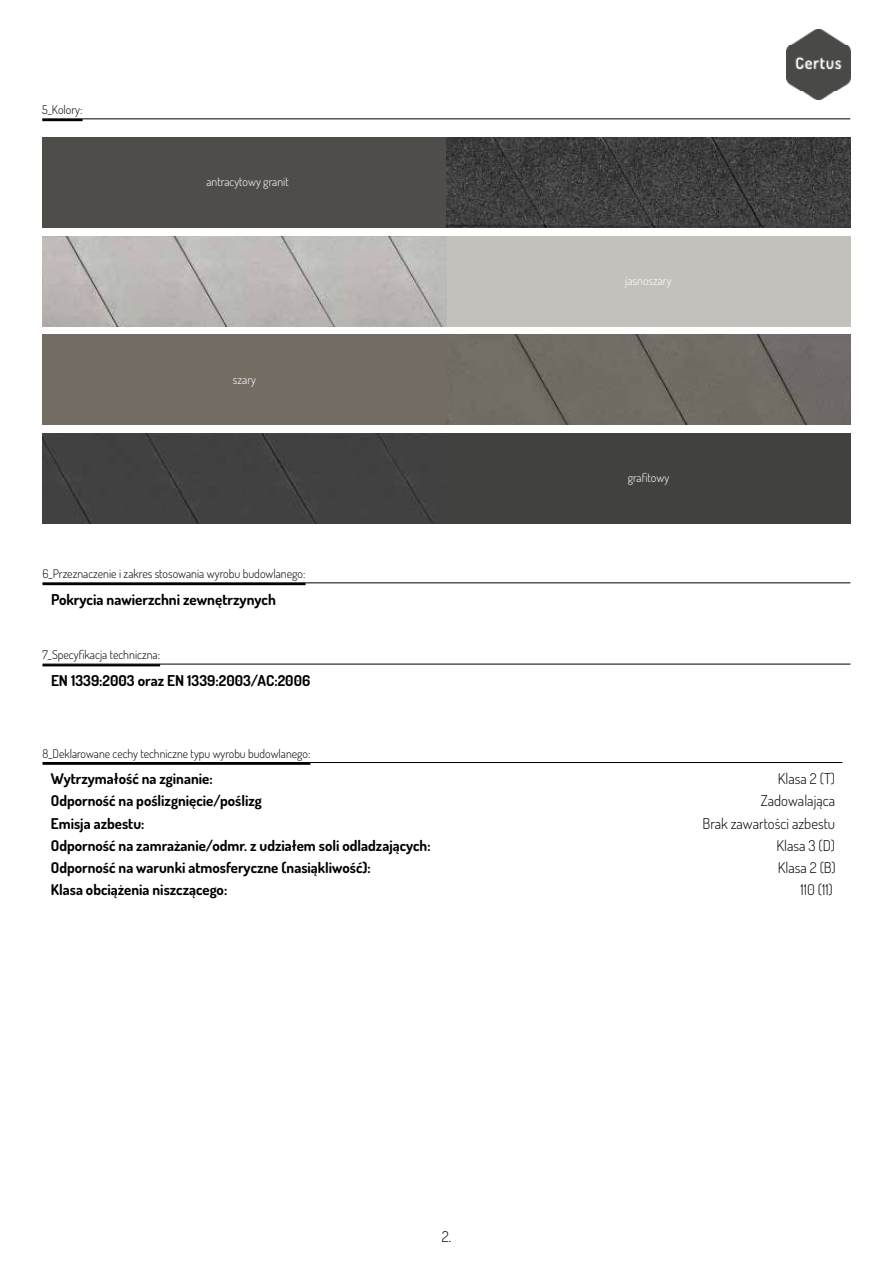
<style>
.page{position:relative;width:893px;height:1263px;background:#fff}
.page>*{position:absolute;margin:0;border:0;box-sizing:border-box;transform-origin:0 0}
.t1{font:700 15px "Dosis";color:#000}
.t2{font:300 15px "Dosis";color:#000}
.t3{font:700 14.85px "Dosis";color:#000}
.t4{font:300 14.85px "Dosis";color:#000}
.t5{font:300 12px "Dosis";color:#000}
.t6{font:300 12px "Dosis";color:#fff}
.t7{font:300 11.85px "Dosis";color:#000}
</style>
<div class="page">
<hr style="left:43px;top:583px;width:807px;height:1px;background:#000">
<hr style="left:43px;top:583px;width:263px;height:2px;background:#000">
<hr style="left:43px;top:664px;width:807px;height:1px;background:#000">
<hr style="left:43px;top:664px;width:117px;height:2px;background:#000">
<img style="left:787px;top:30px;width:63px;height:70px">
<hr style="left:42px;top:119px;width:808px;height:1px;background:#000">
<hr style="left:42px;top:119px;width:41px;height:2px;background:#000">
<div style="left:445px;top:236px;width:405px;height:90px;background:#c2c1bc"></div>
<img style="left:43px;top:236px;width:403px;height:90px">
<div style="left:43px;top:335px;width:408px;height:90px;background:#726c63"></div>
<div style="left:446px;top:335px;width:404px;height:90px;background:#706c65"></div>
<div style="left:444px;top:433px;width:406px;height:90px;background:#41413e"></div>
<div style="left:43px;top:433px;width:401px;height:90px;background:#414141"></div>
<div style="left:43px;top:138px;width:407px;height:90px;background:#4f4d49"></div>
<img style="left:446px;top:138px;width:404px;height:90px">
<hr style="left:43px;top:762px;width:799px;height:1px;background:#000">
<hr style="left:43px;top:762px;width:267px;height:3px;background:#000">
<p class="t5" style="left:42px;top:102px;width:42px">5_Kolory:</p>
<p class="t6" style="left:206px;top:174px;width:84px">antracytowy granit</p>
<p class="t6" style="left:233px;top:371px;width:25px">szary</p>
<p class="t5" style="left:43px;top:565px;width:265px">6_Przeznaczenie i zakres stosowania wyrobu budowlanego:</p>
<p class="t1" style="left:51px;top:589px;width:226px">Pokrycia nawierzchni zewnętrzynych</p>
<p class="t5" style="left:43px;top:647px;width:119px">7_Specyfikacja techniczna:</p>
<p class="t1" style="left:51px;top:670px;width:261px">EN 1339:2003 oraz EN 1339:2003/AC:2006</p>
<p class="t6" style="left:625px;top:272px;width:48px">jasnoszary</p>
<p class="t6" style="left:628px;top:469px;width:43px">grafitowy</p>
<p class="t7" style="left:43px;top:745px;width:269px">8_Deklarowane cechy techniczne typu wyrobu budowlanego:</p>
<p class="t3" style="left:51px;top:768px;width:163px">Wytrzymałość na zginanie:</p>
<p class="t4" style="left:778px;top:768px;width:59px">Klasa 2 (T)</p>
<p class="t3" style="left:51px;top:791px;width:212px">Odporność na poślizgnięcie/poślizg</p>
<p class="t4" style="left:761px;top:791px;width:76px">Zadowalająca</p>
<p class="t3" style="left:51px;top:813px;width:95px">Emisja azbestu:</p>
<p class="t4" style="left:703px;top:813px;width:134px">Brak zawartości azbestu</p>
<p class="t3" style="left:51px;top:835px;width:381px">Odporność na zamrażanie/odmr. z udziałem soli odladzających:</p>
<p class="t4" style="left:776px;top:835px;width:60px">Klasa 3 (D)</p>
<p class="t3" style="left:51px;top:857px;width:321px">Odporność na warunki atmosferyczne (nasiąkliwość):</p>
<p class="t4" style="left:778px;top:857px;width:60px">Klasa 2 (B)</p>
<p class="t3" style="left:51px;top:880px;width:178px">Klasa obciążenia niszczącego:</p>
<p class="t4" style="left:800px;top:880px;width:34px">110 (11)</p>
<p class="t2" style="left:442px;top:1226px;width:11px">2.</p>
</div>
